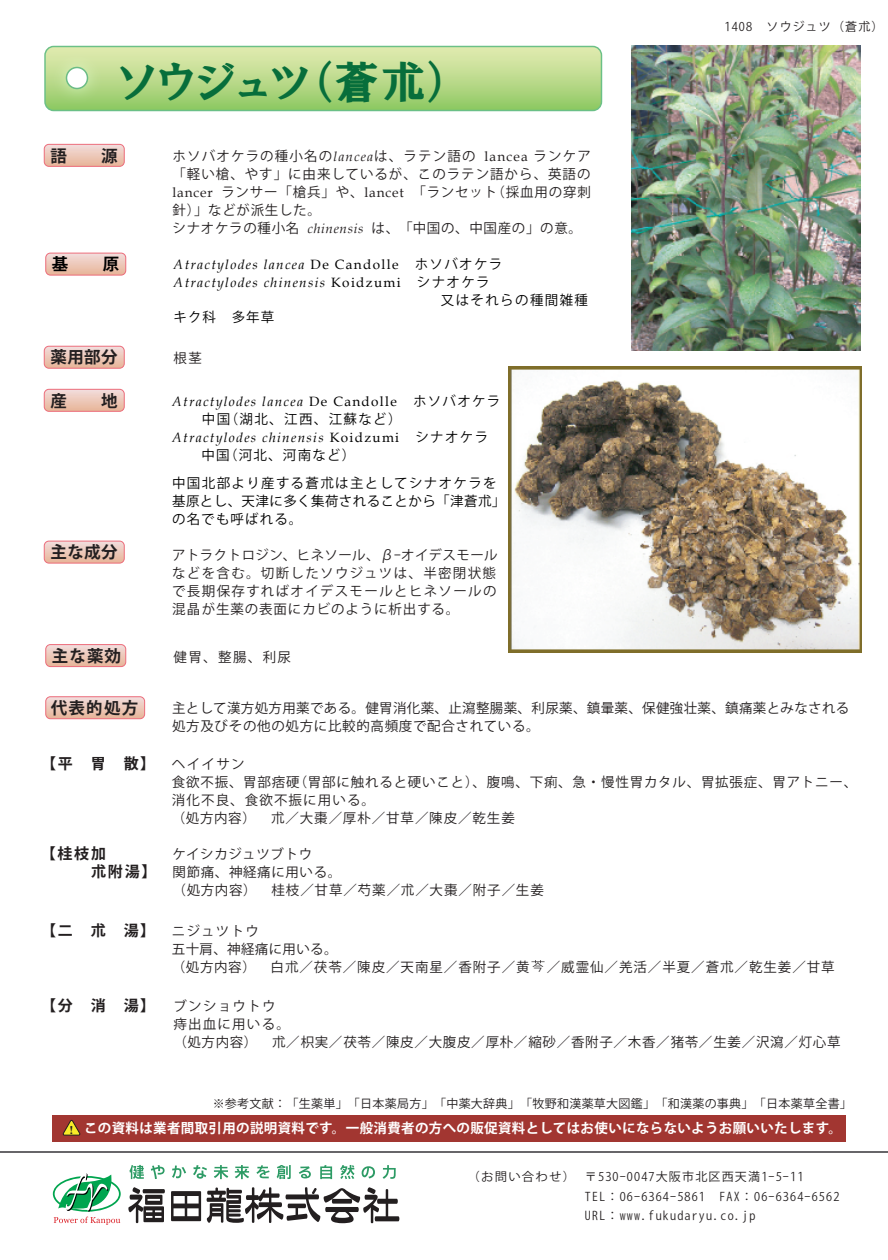
<style>
.page{position:relative;width:888px;height:1260px;background:#fff}
.page>*{position:absolute;margin:0;border:0;box-sizing:border-box;transform-origin:0 0}
.t1{font:45px "HGP Soei Presence EB";letter-spacing:.025em;color:#076e3b}
.t2{font:700 16.5px "Koz Go Pro";letter-spacing:.065em;color:#231f20}
.t3{font:700 16.5px "Koz Go Pro";color:#000}
.t4{font:700 15px/18px "Koz Go Pro";letter-spacing:.12em;color:#231f20}
.t5{font:13.5px/18px "Koz Go Pro";letter-spacing:.06em;color:#231f20}
.t6{font:italic 13.5px/18px "Book Antiqua";letter-spacing:.1em;color:#000}
.t7{font:13.5px/18px "Koz Go Pro";letter-spacing:.08em;color:#231f20}
.t8{font:13.5px/18px "Koz Go Pro";letter-spacing:.025em;color:#231f20}
.t9{font:13.5px/28.5px "Koz Go Pro";letter-spacing:.095em;color:#000}
.t10{font:700 13.5px "Koz Go Pro";letter-spacing:.025em;color:#fff}
.t11{font:13.5px/18px "Koz Go Pro";letter-spacing:.03em;color:#000}
.t12{font:12px/19.5px "Koz Go Pro";letter-spacing:.1em;color:#231f20}
.t13{font:12px "Koz Go Pro";letter-spacing:.025em;color:#231f20}
.t14{font:10.05px "Koz Go Pro";color:#231f20;scale:1.1 1}
.s1{font-family:"Book Antiqua";font-style:italic}
.s2{font-family:"Book Antiqua"}
.s3{font-style:normal}
.s4{font-family:"Koz Go Pro";font-style:normal}
.s5{font-family:"Koz Min Pro";font-weight:800;font-size:10.5px;color:#231f20}
</style>
<div class="page">
<hr style="left:0;top:1151px;width:888px;height:2px;background:#363539">
<svg style="left:53px;top:1173px;width:68px;height:52px"></svg>
<svg style="left:128px;top:1187px;width:37px;height:36px"></svg>
<svg style="left:171px;top:1191px;width:30px;height:30px"></svg>
<svg style="left:207px;top:1187px;width:192px;height:36px"></svg>
<svg style="left:129px;top:1165px;width:15px;height:14px"></svg>
<svg style="left:151px;top:1165px;width:14px;height:14px"></svg>
<svg style="left:172px;top:1166px;width:14px;height:12px"></svg>
<svg style="left:193px;top:1165px;width:14px;height:14px"></svg>
<svg style="left:214px;top:1165px;width:14px;height:14px"></svg>
<svg style="left:235px;top:1165px;width:14px;height:14px"></svg>
<svg style="left:256px;top:1165px;width:14px;height:13px"></svg>
<svg style="left:277px;top:1165px;width:14px;height:14px"></svg>
<svg style="left:299px;top:1166px;width:12px;height:12px"></svg>
<svg style="left:320px;top:1165px;width:12px;height:14px"></svg>
<svg style="left:340px;top:1165px;width:14px;height:14px"></svg>
<svg style="left:362px;top:1166px;width:13px;height:12px"></svg>
<svg style="left:383px;top:1165px;width:13px;height:14px"></svg>
<svg style="left:44px;top:389px;width:80px;height:22px;background:#ecc3b6"></svg>
<div style="left:52px;top:1115px;width:794px;height:27px;background:#a23631"></div>
<svg style="left:62px;top:1120px;width:19px;height:16px"></svg>
<svg style="left:44px;top:346px;width:80px;height:22px;background:#ecc3b6"></svg>
<svg style="left:44px;top:541px;width:80px;height:22px;background:#ecc3b6"></svg>
<svg style="left:46px;top:697px;width:99px;height:22px;background:#ecc3b6"></svg>
<svg style="left:46px;top:253px;width:80px;height:22px;background:#ecc3b6"></svg>
<svg style="left:46px;top:644px;width:80px;height:23px;background:#ecc0b4"></svg>
<div style="left:44px;top:46px;width:558px;height:65px;background:linear-gradient(to bottom,#e6ecb4,#8fc964);border:1px solid #6bc087;border-radius:9px"></div>
<img style="left:44px;top:45px;width:67px;height:67px">
<div style="left:67px;top:68px;width:21px;height:20px;background:#fff;border-radius:50%"></div>
<div style="left:66px;top:67px;width:22px;height:22px;border:2px solid #6bbc85;border-radius:50%"></div>
<svg style="left:44px;top:144px;width:80px;height:23px;background:#ecc0b4"></svg>
<svg style="left:532px;top:960px;width:13px;height:3px"></svg>
<img style="left:631px;top:46px;width:229px;height:304px">
<img style="left:508px;top:366px;width:353px;height:287px">
<h1 class="t1" style="left:119px;top:59px;width:332px">ソウジュツ（蒼朮）</h1>
<p class="t2" style="left:50px;top:145px;width:18px">語</p>
<p class="t2" style="left:101px;top:145px;width:18px">源</p>
<p class="t3" style="left:52px;top:253px;width:18px">基</p>
<p class="t3" style="left:103px;top:253px;width:18px">原</p>
<p class="t5" style="left:172px;top:148px;width:420px">ホソバオケラの種小名の<span class="s1">lancea</span>は、ラテン語の <span class="s2">lancea</span> ランケア「軽い槍、やす」に由来しているが、このラテン語から、英語の<span class="s2">lancer</span> ランサー「槍兵」や、<span class="s2">lancet</span> 「ランセット(採血用の穿刺針)」などが派生した。<br>シナオケラの種小名 <span class="s1">chinensis</span> は、「中国の、中国産の」の意。</p>
<p class="t6" style="left:174px;top:255px;width:330px">Atractylodes lancea <span class="s3">De Candolle</span> <span class="s4">ホソバオケラ<br></span>Atractylodes chinensis <span class="s3">Koidzumi</span> <span class="s4">シナオケラ</span></p>
<p class="t9" style="left:441px;top:286px;width:149px">又はそれらの種間雑種</p>
<p class="t9" style="left:174px;top:303px;width:102px">キク科 多年草</p>
<p class="t2" style="left:50px;top:347px;width:69px">薬用部分</p>
<p class="t5" style="left:174px;top:349px;width:30px">根茎</p>
<p class="t2" style="left:50px;top:390px;width:18px">産</p>
<p class="t2" style="left:101px;top:390px;width:18px">地</p>
<p class="t6" style="left:172px;top:392px;width:330px">Atractylodes lancea <span class="s3">De Candolle</span> <span class="s4">ホソバオケラ</span></p>
<p class="t9" style="left:202px;top:405px;width:195px">中国(湖北、江西、江蘇など)</p>
<p class="t6" style="left:172px;top:428px;width:318px">Atractylodes chinensis <span class="s3">Koidzumi</span> <span class="s4">シナオケラ</span></p>
<p class="t9" style="left:172px;top:441px;width:326px;text-indent:29px">中国(河北、河南など)<br>中国北部より産する蒼朮は主としてシナオケラを</p>
<p class="t11" style="left:172px;top:493px;width:335px">基原とし、天津に多く集荷されることから「津蒼朮」の名でも呼ばれる。</p>
<p class="t2" style="left:50px;top:541px;width:69px">主な成分</p>
<p class="t7" style="left:172px;top:546px;width:327px">アトラクトロジン、ヒネソール、β-オイデスモールなどを含む。切断したソウジュツは、半密閉状態で長期保存すればオイデスモールとヒネソールの混晶が生薬の表面にカビのように析出する。</p>
<p class="t2" style="left:52px;top:645px;width:71px">主な薬効</p>
<p class="t5" style="left:174px;top:648px;width:119px">健胃、整腸、利尿</p>
<p class="t12" style="left:724px;top:17px;width:161px">1408 ソウジュツ（蒼朮）</p>
<p class="t2" style="left:51px;top:697px;width:89px">代表的処方</p>
<p class="t8" style="left:172px;top:700px;width:679px">主として漢方処方用薬である。健胃消化薬、止瀉整腸薬、利尿薬、鎮暈薬、保健強壮薬、鎮痛薬とみなされる処方及びその他の処方に比較的高頻度で配合されている。</p>
<p class="t4" style="left:41px;top:756px;width:115px">【平 胃 散】</p>
<p class="t5" style="left:172px;top:755px;width:687px">ヘイイサン<br>食欲不振、胃部痞硬(胃部に触れると硬いこと)、腹鳴、下痢、急・慢性胃カタル、胃拡張症、胃アトニー、消化不良、食欲不振に用いる。<br>（処方内容） 朮／大棗／厚朴／甘草／陳皮／乾生姜</p>
<p class="t4" style="left:91px;top:846px;width:67px;text-indent:-50px">【桂枝加<br>朮附湯】</p>
<p class="t5" style="left:173px;top:845px;width:373px">ケイシカジュツブトウ<br>関節痛、神経痛に用いる。<br>（処方内容） 桂枝／甘草／芍薬／朮／大棗／附子／生姜</p>
<p class="t5" style="left:172px;top:922px;width:359px">ニジュツトウ<br>五十肩、神経痛に用いる。<br>（処方内容） 白朮／茯苓／陳皮／天南星／香附子／黄</p>
<p class="t4" style="left:41px;top:922px;width:115px">【二 朮 湯】</p>
<p class="t5" style="left:547px;top:958px;width:289px">／威霊仙／羌活／半夏／蒼朮／乾生姜／甘草</p>
<p class="t14" style="left:532px;top:961px;width:12px">今</p>
<p class="t5" style="left:173px;top:997px;width:669px">ブンショウトウ<br>痔出血に用いる。<br>（処方内容） 朮／枳実／茯苓／陳皮／大腹皮／厚朴／縮砂／香附子／木香／猪苓／生姜／沢瀉／灯心草</p>
<p class="t4" style="left:41px;top:998px;width:115px">【分 消 湯】</p>
<p class="t13" style="left:213px;top:1096px;width:641px">※参考文献：「生薬単」「日本薬局方」「中薬大辞典」「牧野和漢薬草大図鑑」「和漢薬の事典」「日本薬草全書」</p>
<p class="t10" style="left:69px;top:1119px;width:775px"><span class="s5">!</span> この資料は業者間取引用の説明資料です。一般消費者の方への販促資料としてはお使いにならないようお願いいたします。</p>
<p class="t12" style="left:585px;top:1168px;width:256px;text-indent:-117px">（お問い合わせ） 〒530-0047大阪市北区西天満1-5-11<br>TEL：06-6364-5861 FAX：06-6364-6562<br>URL：www.fukudaryu.co.jp</p>
</div>
